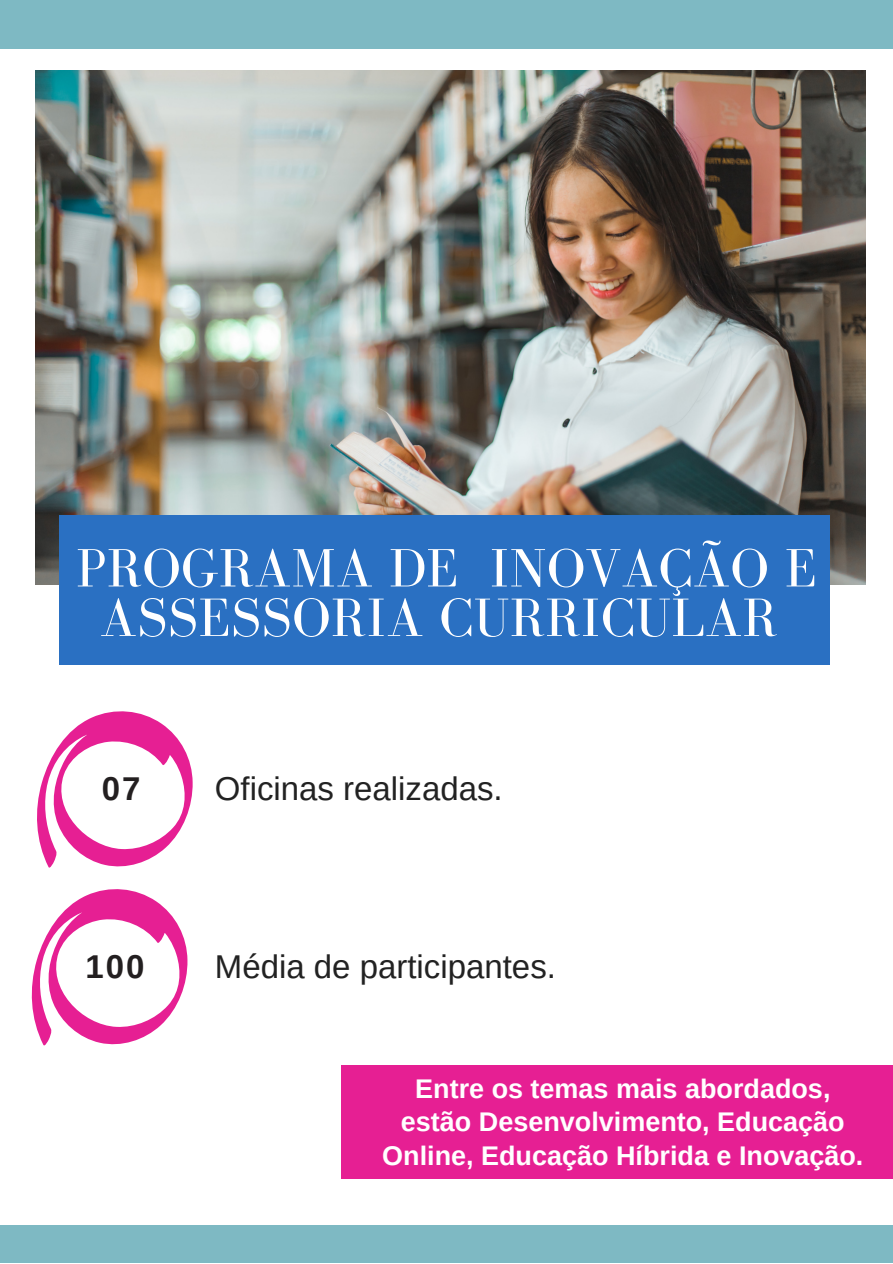
<style>
.page{position:relative;width:893px;height:1264px;background:#fff}
.page>*{position:absolute;margin:0;border:0;box-sizing:border-box;transform-origin:0 0}
.t1{font:55.5px/49.5px "Bodoni FLF";letter-spacing:.01em;color:#fff;text-align:center}
.t2{font:33px "Arimo";color:#222}
.t3{font:700 33px "Arimo";color:#231f20}
.t4{font:700 27px/33.8px "Arimo";color:#fff;text-align:center}
</style>
<div class="page">
<div style="left:0;top:1225px;width:892px;height:37px;background:#7eb9c3"></div>
<div style="left:0;top:0;width:892px;height:49px;background:#7eb9c3"></div>
<img style="left:35px;top:70px;width:830px;height:514px">
<svg style="left:37px;top:711px;width:156px;height:156px"></svg>
<svg style="left:32px;top:889px;width:155px;height:156px"></svg>
<div style="left:59px;top:515px;width:770px;height:149px;background:#2a70c2"></div>
<div style="left:341px;top:1065px;width:551px;height:113px;background:#e61f93"></div>
<h1 class="t1" style="left:76px;top:543px;width:741px">PROGRAMA DE INOVAÇÃO E<br>ASSESSORIA CURRICULAR</h1>
<p class="t3" style="left:102px;top:770px;width:40px">07</p>
<p class="t2" style="left:215px;top:770px;width:289px">Oficinas realizadas.</p>
<p class="t3" style="left:86px;top:948px;width:60px">100</p>
<p class="t2" style="left:215px;top:948px;width:342px">Média de participantes.</p>
<p class="t4" style="left:382px;top:1071px;width:482px">Entre os temas mais abordados, estão Desenvolvimento, Educação<br>Online, Educação Híbrida e Inovação.</p>
</div>
